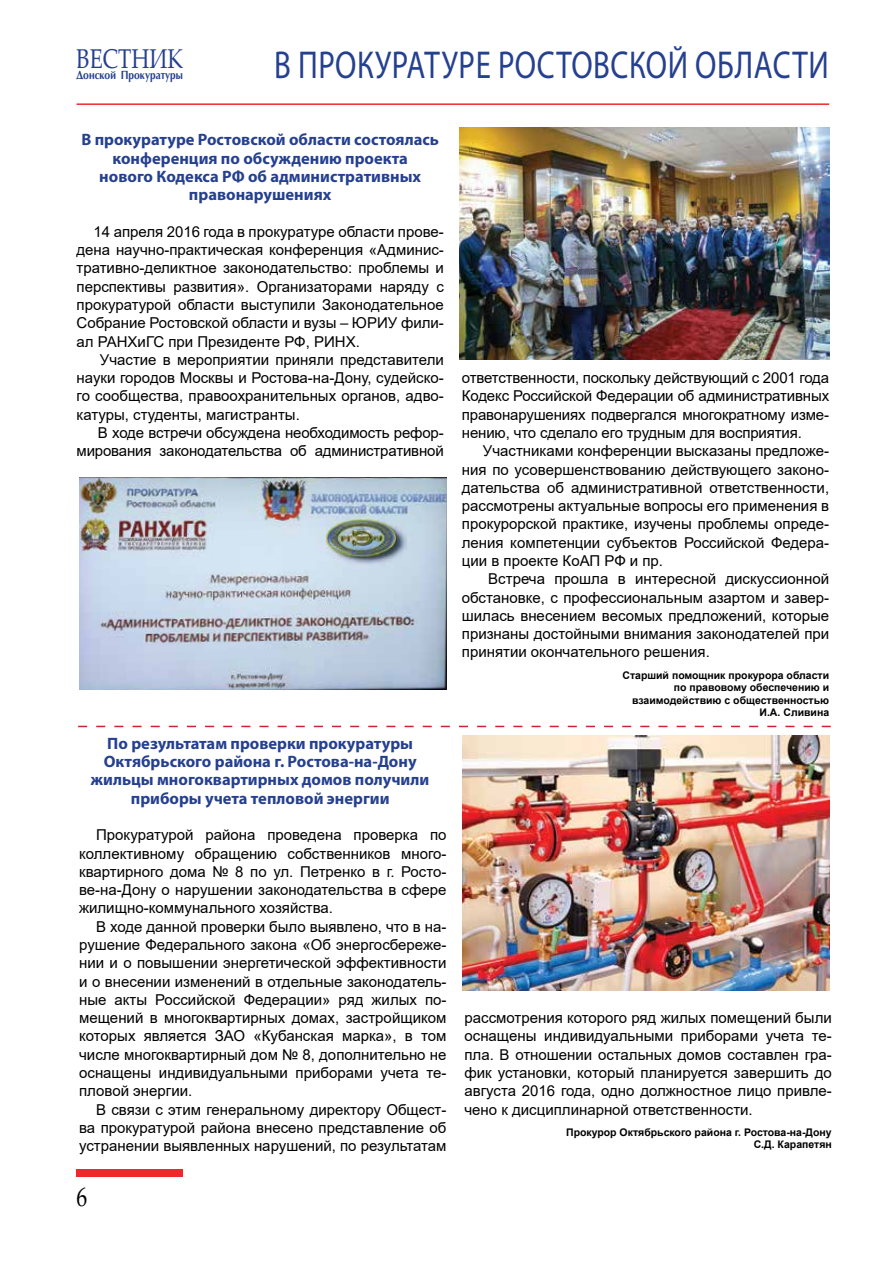
<style>
.page{position:relative;width:893px;height:1263px;background:#fff}
.page>*{position:absolute;margin:0;border:0;box-sizing:border-box;transform-origin:0 0}
.t1{font:39px "Myriad Pro";letter-spacing:.02em;color:#25408f;scale:.79 1}
.t2{font:27.15px "Palatino Linotype";color:#25408f;scale:.79 1}
.t3{font:27px "Palatino Linotype";color:#000;scale:.8 1}
.t4{font:700 16.5px/18.3px "Myriad Pro";color:#25408f;text-align:center}
.t5{font:15px/18.3px "Arial";color:#000;text-align:justify}
.t6{font:700 12.15px "AG Opus";color:#25408f;scale:.83 1}
.t7{font:700 10.5px/12.6px "Arial";color:#000;text-align:right}
</style>
<div class="page">
<hr style="left:77px;top:103px;width:752px;height:2px;background:#ee292e">
<div style="left:77px;top:1169px;width:106px;height:8px;background:#ee292e"></div>
<img style="left:459px;top:128px;width:370px;height:231px">
<img style="left:463px;top:735px;width:366px;height:256px">
<img style="left:79px;top:477px;width:367px;height:212px">
<svg style="left:78px;top:726px;width:753px;height:1px"></svg>
<h2 class="t2" style="left:77px;top:40px;width:136px">ВЕСТНИК</h2>
<p class="t6" style="left:77px;top:69px;width:130px">Донской Прокуратуры</p>
<h1 class="t1" style="left:274px;top:41px;width:704px">В ПРОКУРАТУРЕ РОСТОВСКОЙ ОБЛАСТИ</h1>
<p class="t4" style="left:81px;top:130px;width:359px">В прокуратуре Ростовской области состоялась конференция по обсуждению проекта<br>нового Кодекса РФ об административных правонарушениях</p>
<p class="t5" style="left:77px;top:222px;width:369px;text-indent:17px">14 апреля 2016 года в прокуратуре области прове&shy;дена научно-практическая конференция «Админис&shy;тративно-деликтное законодательство: проблемы и перспективы развития». Организаторами наряду с прокуратурой области выступили Законодательное Собрание Ростовской области и вузы – ЮРИУ фили&shy;ал РАНХиГС при Президенте РФ, РИНХ.</p>
<p class="t5" style="left:77px;top:350px;width:369px;text-indent:23px">Участие в мероприятии приняли представители науки городов Москвы и Ростова-на-Дону, судейско&shy;го сообщества, правоохранительных органов, адво&shy;катуры, студенты, магистранты.</p>
<p class="t5" style="left:77px;top:423px;width:369px;text-align:right">В ходе встречи обсуждена необходимость рефор&shy;мирования законодательства об административной</p>
<p class="t4" style="left:91px;top:734px;width:340px">По результатам проверки прокуратуры Октябрьского района г. Ростова-на-Дону жильцы многоквартирных домов получили приборы учета тепловой энергии</p>
<p class="t5" style="left:79px;top:826px;width:369px;text-indent:17px">Прокуратурой района проведена проверка по коллективному обращению собственников много&shy;квартирного дома № 8 по ул. Петренко в г. Росто&shy;ве-на-Дону о нарушении законодательства в сфере жилищно-коммунального хозяйства.</p>
<p class="t5" style="left:79px;top:917px;width:369px;text-indent:17px">В ходе данной проверки было выявлено, что в на&shy;рушение Федерального закона «Об энергосбереже&shy;нии и о повышении энергетической эффективности и о внесении изменений в отдельные законодатель&shy;ные акты Российской Федерации» ряд жилых по&shy;мещений в многоквартирных домах, застройщиком которых является ЗАО «Кубанская марка», в том числе многоквартирный дом № 8, дополнительно не оснащены индивидуальными приборами учета те&shy;пловой энергии.</p>
<p class="t5" style="left:79px;top:1100px;width:369px;text-indent:17px">В связи с этим генеральному директору Общест&shy;ва прокуратурой района внесено представление об устранении выявленных нарушений, по результатам</p>
<h3 class="t3" style="left:77px;top:1178px;width:15px">6</h3>
<p class="t5" style="left:462px;top:369px;width:369px">ответственности, поскольку действующий с 2001 года Кодекс Российской Федерации об административных правонарушениях подвергался многократному изме&shy;нению, что сделало его трудным для восприятия.</p>
<p class="t5" style="left:462px;top:442px;width:369px;text-indent:21px">Участниками конференции высказаны предложе&shy;ния по усовершенствованию действующего законо&shy;дательства об административной ответственности, рассмотрены актуальные вопросы его применения в прокурорской практике, изучены проблемы опреде&shy;ления компетенции субъектов Российской Федера&shy;ции в проекте КоАП РФ и пр.</p>
<p class="t5" style="left:462px;top:570px;width:369px;text-indent:26px">Встреча прошла в интересной дискуссионной обстановке, с профессиональным азартом и завер&shy;шилась внесением весомых предложений, которые признаны достойными внимания законодателей при принятии окончательного решения.</p>
<p class="t7" style="left:622px;top:669px;width:208px">Старший помощник прокурора области по правовому обеспечению и взаимодействию с общественностью<br>И.А. Сливина</p>
<p class="t5" style="left:464px;top:1009px;width:369px">рассмотрения которого ряд жилых помещений были оснащены индивидуальными приборами учета те&shy;пла. В отношении остальных домов составлен гра&shy;фик установки, который планируется завершить до августа 2016 года, одно должностное лицо привле&shy;чено к дисциплинарной ответственности.</p>
<p class="t7" style="left:566px;top:1126px;width:267px">Прокурор Октябрьского района г. Ростова-на-Дону<br>С.Д. Карапетян</p>
</div>
